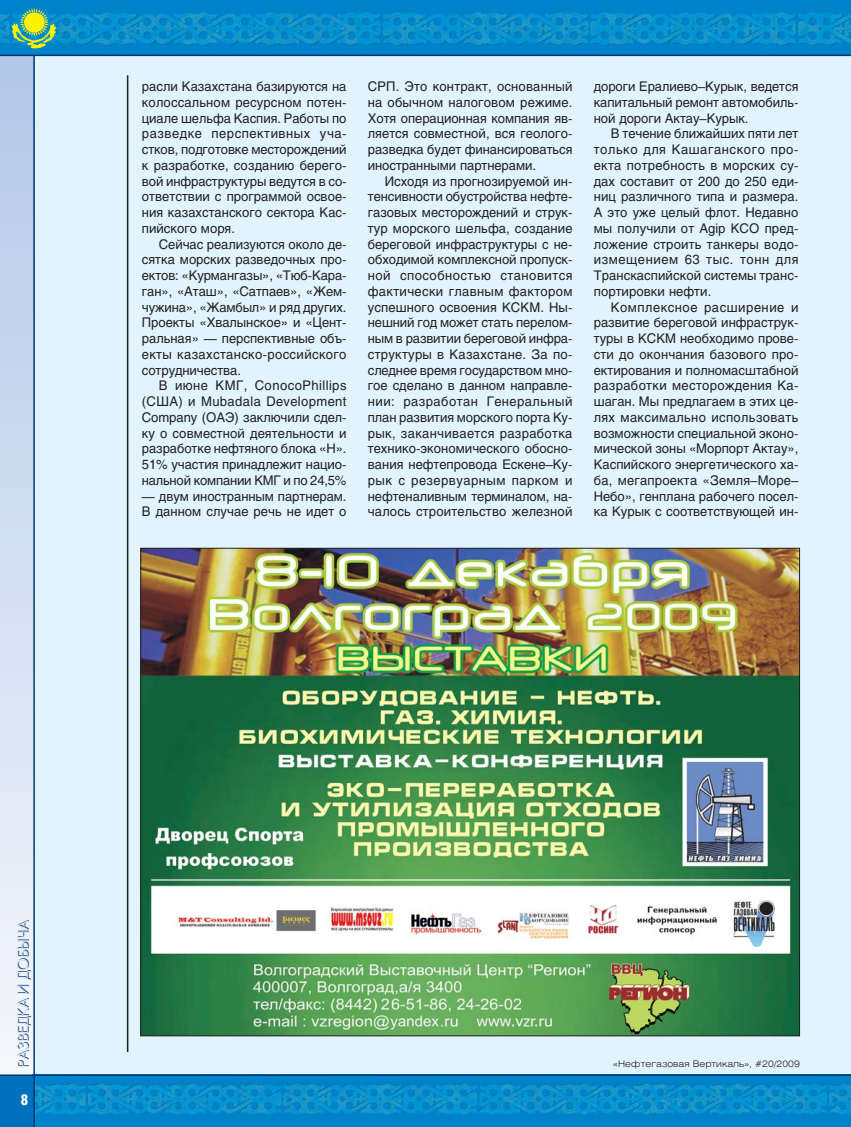
<style>
.page{position:relative;width:851px;height:1127px;background:#fff}
.page>*{position:absolute;margin:0;border:0;box-sizing:border-box;transform-origin:0 0}
.t1{font:15px "Futura Futuris Shadow C";color:#003876}
.t2{font:900 15px "Helios Cond";color:#fff}
.t3{font:13.2px/15.8px "Helios";color:#231f20}
.t4{font:13.2px "Helios";letter-spacing:.025em;color:#231f20}
.t5{font:13.2px "Helios";letter-spacing:.035em;color:#231f20}
.t6{font:13.2px "Helios";letter-spacing:.02em;color:#231f20}
.t7{font:13.2px "Helios";letter-spacing:.045em;color:#231f20}
.t8{font:13.2px "Helios";letter-spacing:.04em;color:#231f20}
.t9{font:13.2px "Helios";letter-spacing:.03em;color:#231f20}
.t10{font:300 9px "Helios Ext";color:#231f20}
</style>
<div class="page">
<div style="left:0;top:0;width:850px;height:1127px;background:#e1f4fd"></div>
<hr style="left:850px;top:0;width:1px;height:1127px;background:#e1f4fd">
<hr style="left:127px;top:75px;width:1px;height:977px;background:#231f20">
<div style="left:0;top:0;width:34px;height:1127px;background:linear-gradient(to bottom,#aec5e7,#f9f9fd)"></div>
<svg style="left:35px;top:1076px;width:815px;height:51px;background:#0689c9"></svg>
<div style="left:0;top:1075px;width:34px;height:52px;background:#0071bc"></div>
<hr style="left:33px;top:55px;width:2px;height:1072px;background:#003876">
<img style="left:0;top:0;width:850px;height:55px">
<img style="left:12px;top:9px;width:44px;height:40px">
<hr style="left:0;top:1074px;width:850px;height:2px;background:#003876">
<hr style="left:0;top:55px;width:850px;height:1px;background:#003876">
<img style="left:142px;top:550px;width:655px;height:484px">
<p class="t3" style="left:142px;top:80px;width:206px">расли Казахстана базируются на</p>
<p class="t3" style="left:142px;top:96px;width:206px">колоссальном ресурсном потен-</p>
<p class="t3" style="left:142px;top:111px;width:206px">циале шельфа Каспия. Работы по</p>
<p class="t8" style="left:142px;top:129px;width:206px">разведке перспективных уча-</p>
<p class="t3" style="left:142px;top:143px;width:206px">стков, подготовке месторождений</p>
<p class="t3" style="left:142px;top:159px;width:206px">к разработке, созданию берего-</p>
<p class="t3" style="left:142px;top:174px;width:206px">вой инфраструктуры ведутся в со-</p>
<p class="t3" style="left:142px;top:190px;width:206px">ответствии с программой освое-</p>
<p class="t3" style="left:142px;top:206px;width:206px">ния казахстанского сектора Кас-</p>
<p class="t3" style="left:142px;top:222px;width:95px">пийского моря.</p>
<p class="t3" style="left:159px;top:237px;width:189px">Сейчас реализуются около де-</p>
<p class="t3" style="left:142px;top:253px;width:206px">сятка морских разведочных про-</p>
<p class="t3" style="left:142px;top:269px;width:206px">ектов: «Курмангазы», «Тюб-Кара-</p>
<p class="t3" style="left:142px;top:285px;width:206px">ган», «Аташ», «Сатпаев», «Жем-</p>
<p class="t3" style="left:142px;top:300px;width:206px">чужина», «Жамбыл» и ряд других.</p>
<p class="t3" style="left:142px;top:316px;width:206px">Проекты «Хвалынское» и «Цент-</p>
<p class="t3" style="left:142px;top:332px;width:206px">ральная» — перспективные объ-</p>
<p class="t4" style="left:142px;top:349px;width:206px">екты казахстанско-российского</p>
<p class="t3" style="left:142px;top:363px;width:101px">сотрудничества.</p>
<p class="t5" style="left:159px;top:381px;width:189px">В июне КМГ, ConocoPhillips</p>
<p class="t9" style="left:142px;top:396px;width:206px">(США) и Mubadala Development</p>
<p class="t3" style="left:142px;top:411px;width:206px">Company (ОАЭ) заключили сдел-</p>
<p class="t3" style="left:142px;top:426px;width:206px">ку о совместной деятельности и</p>
<p class="t3" style="left:142px;top:442px;width:206px">разработке нефтяного блока «Н».</p>
<p class="t3" style="left:142px;top:458px;width:206px">51% участия принадлежит нацио-</p>
<p class="t3" style="left:142px;top:474px;width:206px">нальной компании КМГ и по 24,5%</p>
<p class="t3" style="left:142px;top:489px;width:206px">— двум иностранным партнерам.<br>В данном случае речь не идет о</p>
<p class="t3" style="left:368px;top:80px;width:206px">СРП. Это контракт, основанный</p>
<p class="t3" style="left:368px;top:96px;width:206px">на обычном налоговом режиме.</p>
<p class="t3" style="left:368px;top:111px;width:206px">Хотя операционная компания яв-</p>
<p class="t3" style="left:368px;top:127px;width:206px">ляется совместной, вся геолого-</p>
<p class="t3" style="left:368px;top:143px;width:206px">разведка будет финансироваться</p>
<p class="t3" style="left:368px;top:159px;width:170px">иностранными партнерами.</p>
<p class="t3" style="left:385px;top:174px;width:189px">Исходя из прогнозируемой ин-</p>
<p class="t3" style="left:368px;top:190px;width:206px">тенсивности обустройства нефте-</p>
<p class="t3" style="left:368px;top:206px;width:206px">газовых месторождений и струк-</p>
<p class="t3" style="left:368px;top:222px;width:206px">тур морского шельфа, создание</p>
<p class="t3" style="left:368px;top:237px;width:206px">береговой инфраструктуры с не-</p>
<p class="t3" style="left:368px;top:253px;width:206px">обходимой комплексной пропуск-</p>
<p class="t5" style="left:368px;top:270px;width:206px">ной способностью становится</p>
<p class="t4" style="left:368px;top:286px;width:206px">фактически главным фактором</p>
<p class="t3" style="left:368px;top:300px;width:206px">успешного освоения КСКМ. Ны-</p>
<p class="t3" style="left:368px;top:316px;width:206px">нешний год может стать перелом-</p>
<p class="t3" style="left:368px;top:332px;width:206px">ным в развитии береговой инфра-</p>
<p class="t6" style="left:368px;top:349px;width:206px">структуры в Казахстане. За по-</p>
<p class="t3" style="left:368px;top:363px;width:206px">следнее время государством мно-</p>
<p class="t3" style="left:368px;top:379px;width:206px">гое сделано в данном направле-</p>
<p class="t5" style="left:368px;top:396px;width:206px">нии: разработан Генеральный</p>
<p class="t3" style="left:368px;top:411px;width:206px">план развития морского порта Ку-</p>
<p class="t4" style="left:368px;top:428px;width:206px">рык, заканчивается разработка</p>
<p class="t3" style="left:368px;top:442px;width:206px">технико-экономического обосно-</p>
<p class="t3" style="left:368px;top:458px;width:206px">вания нефтепровода Ескене–Ку-</p>
<p class="t5" style="left:368px;top:475px;width:206px">рык с резервуарным парком и</p>
<p class="t3" style="left:368px;top:489px;width:206px">нефтеналивным терминалом, на-</p>
<p class="t3" style="left:368px;top:505px;width:206px">чалось строительство железной</p>
<p class="t3" style="left:593px;top:80px;width:206px">дороги Ералиево–Курык, ведется</p>
<p class="t3" style="left:593px;top:96px;width:206px">капитальный ремонт автомобиль-</p>
<p class="t3" style="left:593px;top:111px;width:156px">ной дороги Актау–Курык.</p>
<p class="t3" style="left:610px;top:127px;width:189px">В течение ближайших пяти лет</p>
<p class="t7" style="left:593px;top:144px;width:206px">только для Кашаганского про-</p>
<p class="t6" style="left:593px;top:160px;width:206px">екта потребность в морских су-</p>
<p class="t3" style="left:593px;top:174px;width:206px">дах составит от 200 до 250 еди-</p>
<p class="t3" style="left:593px;top:190px;width:206px">ниц различного типа и размера.</p>
<p class="t3" style="left:593px;top:206px;width:206px">А это уже целый флот. Недавно</p>
<p class="t3" style="left:593px;top:222px;width:206px">мы получили от Agip KCO пред-</p>
<p class="t3" style="left:593px;top:237px;width:206px">ложение строить танкеры водо-</p>
<p class="t7" style="left:593px;top:255px;width:206px">измещением 63 тыс. тонн для</p>
<p class="t3" style="left:593px;top:269px;width:206px">Транскаспийской системы транс-</p>
<p class="t3" style="left:593px;top:285px;width:119px">портировки нефти.</p>
<p class="t8" style="left:610px;top:302px;width:189px">Комплексное расширение и</p>
<p class="t3" style="left:593px;top:316px;width:206px">развитие береговой инфраструк-</p>
<p class="t3" style="left:593px;top:332px;width:206px">туры в КСКМ необходимо прове-</p>
<p class="t3" style="left:593px;top:348px;width:206px">сти до окончания базового про-</p>
<p class="t3" style="left:593px;top:363px;width:206px">ектирования и полномасштабной</p>
<p class="t4" style="left:593px;top:381px;width:206px">разработки месторождения Ка-</p>
<p class="t3" style="left:593px;top:395px;width:206px">шаган. Мы предлагаем в этих це-</p>
<p class="t4" style="left:593px;top:412px;width:206px">лях максимально использовать</p>
<p class="t3" style="left:593px;top:426px;width:206px">возможности специальной эконо-</p>
<p class="t3" style="left:593px;top:442px;width:206px">мической зоны «Морпорт Актау»,</p>
<p class="t3" style="left:593px;top:458px;width:206px">Каспийского энергетического ха-</p>
<p class="t3" style="left:593px;top:474px;width:206px">ба, мегапроекта «Земля–Море–</p>
<p class="t3" style="left:593px;top:489px;width:206px">Небо», генплана рабочего посел-</p>
<p class="t3" style="left:593px;top:505px;width:206px">ка Курык с соответствующей ин-</p>
<p class="t1" style="left:17px;top:1068px;width:149px;rotate:-90deg">РАЗВЕДКА И ДОБЫЧА</p>
<p class="t2" style="left:21px;top:1094px;width:9px">8</p>
<p class="t10" style="left:613px;top:1060px;width:188px">«Нефтегазовая Вертикаль», #20/2009</p>
</div>
